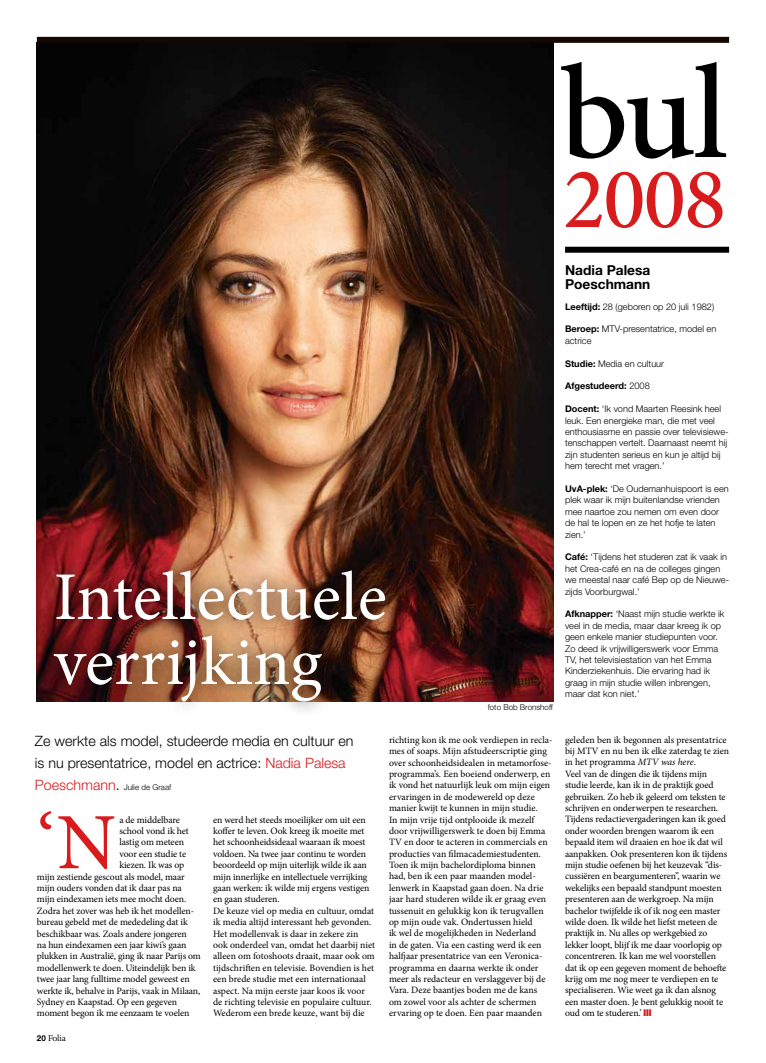
<style>
.page{position:relative;width:766px;height:1063px;background:#fff}
.page>*{position:absolute;margin:0;border:0;box-sizing:border-box;transform-origin:0 0}
.t1{font:500 134px "Minion Pro";color:#000}
.t2{font:500 87px "Minion Pro";color:#d81c1e}
.t3{font:79.9px "Minion Pro";color:#d81c1e}
.t4{font:68.3px/65px "Minion Pro";color:#fff}
.t5{font:300 14.3px/22px "Helvetica Neue LT Pro";color:#000}
.t6{font:700 13.7px/13.4px "Helvetica Neue LT Pro";color:#000}
.t7{font:9.8px "Dante";letter-spacing:-.02em;color:#000}
.t8{font:9.7px/11.4px "Minion Pro";letter-spacing:-.01em;color:#000}
.t9{font:300 9.2px/11.4px "Helvetica Neue LT Pro";color:#000}
.t10{font:700 9.2px "Helvetica Neue LT Pro";color:#000}
.t11{font:300 8px "Helvetica Neue LT Pro";color:#000}
.s1{font-weight:700}
.s2{font-weight:300}
.s3{color:#d81c1e}
.s4{font-size:14.3px;color:#d81c1e}
.s5{font-size:14.3px}
.s6{font-family:"Helvetica Neue LT Pro";font-weight:700;font-size:8.1px}
.s7{font-style:italic}
</style>
<div class="page">
<div style="left:37px;top:37px;width:692px;height:6px;background:#160700"></div>
<div style="left:565px;top:247px;width:164px;height:6px;background:#000"></div>
<img style="left:37px;top:43px;width:516px;height:658px">
<div style="left:37px;top:554px;width:360px;height:161px;background:#000;opacity:.75"></div>
<h3 class="t4" style="left:54px;top:565px;width:334px">Intellectuele verrijking</h3>
<h1 class="t1" style="left:560px;top:24px;width:169px">bul</h1>
<h2 class="t2" style="left:563px;top:140px;width:164px">2008</h2>
<h3 class="t6" style="left:565px;top:263px;width:87px">Nadia Palesa<br>Poeschmann</h3>
<p class="t9" style="left:565px;top:300px;width:151px"><span class="s1">Leeftijd:</span> 28 (geboren op 20 juli 1982)</p>
<p class="t9" style="left:565px;top:323px;width:153px"><span class="s1">Beroep:</span> MTV-presentatrice, model en actrice</p>
<p class="t9" style="left:565px;top:357px;width:101px"><span class="s1">Studie:</span> Media en cultuur</p>
<p class="t10" style="left:565px;top:380px;width:86px">Afgestudeerd: <span class="s2">2008</span></p>
<p class="t9" style="left:565px;top:403px;width:165px"><span class="s1">Docent:</span> ‘Ik vond Maarten Reesink heel leuk. Een energieke man, die met veel enthousiasme en passie over televisiewe&shy;tenschappen vertelt. Daarnaast neemt hij zijn studenten serieus en kun je altijd bij hem terecht met vragen.’</p>
<p class="t9" style="left:565px;top:483px;width:165px"><span class="s1">UvA-plek:</span> ‘De Oudemanhuispoort is een plek waar ik mijn buitenlandse vrienden mee naartoe zou nemen om even door de hal te lopen en ze het hofje te laten zien.’</p>
<p class="t9" style="left:565px;top:551px;width:165px"><span class="s1">Café:</span> ‘Tijdens het studeren zat ik vaak in het Crea-café en na de colleges gingen we meestal naar café Bep op de Nieuwe&shy;zijds Voorburgwal.’</p>
<p class="t9" style="left:565px;top:608px;width:161px"><span class="s1">Afknapper:</span> ‘Naast mijn studie werkte ik veel in de media, maar daar kreeg ik op geen enkele manier studiepunten voor.<br>Zo deed ik vrijwilligerswerk voor Emma TV, het televisiestation van het Emma Kinderziekenhuis. Die ervaring had ik graag in mijn studie willen inbrengen, maar dat kon niet.’</p>
<p class="t11" style="left:487px;top:702px;width:67px">foto Bob Bronshoff</p>
<h3 class="t5" style="left:35px;top:729px;width:320px">Ze werkte als model, studeerde media en cultuur en is nu presentatrice, model en actrice: <span class="s3">Nadia Palesa</span></h3>
<p class="t11" style="left:35px;top:782px;width:138px"><span class="s4">Poeschmann</span><span class="s5">.</span> Julie de Graaf</p>
<h3 class="t3" style="left:37px;top:789px;width:81px">‘N</h3>
<p class="t8" style="left:119px;top:814px;width:62px">a de middelbare</p>
<p class="t8" style="left:119px;top:825px;width:71px">school vond ik het</p>
<p class="t8" style="left:119px;top:837px;width:66px">lastig om meteen</p>
<p class="t8" style="left:119px;top:848px;width:68px">voor een studie te</p>
<p class="t8" style="left:119px;top:859px;width:66px">kiezen. Ik was op</p>
<p class="t8" style="left:37px;top:871px;width:149px">mijn zestiende gescout als model, maar</p>
<p class="t8" style="left:37px;top:882px;width:146px">mijn ouders vonden dat ik daar pas na</p>
<p class="t8" style="left:37px;top:894px;width:151px">mijn eindexamen iets mee mocht doen.</p>
<p class="t8" style="left:37px;top:905px;width:158px">Zodra het zover was heb ik het modellen-</p>
<p class="t8" style="left:37px;top:916px;width:152px">bureau gebeld met de mededeling dat ik</p>
<p class="t8" style="left:37px;top:928px;width:151px">beschikbaar was. Zoals andere jongeren</p>
<p class="t8" style="left:37px;top:939px;width:151px">na hun eindexamen een jaar kiwi’s gaan</p>
<p class="t8" style="left:37px;top:951px;width:165px">plukken in Australië, ging ik naar Parijs om</p>
<p class="t8" style="left:37px;top:962px;width:160px">modellenwerk te doen. Uiteindelijk ben ik</p>
<p class="t8" style="left:37px;top:973px;width:154px">twee jaar lang fulltime model geweest en</p>
<p class="t8" style="left:37px;top:985px;width:165px">werkte ik, behalve in Parijs, vaak in Milaan,</p>
<p class="t8" style="left:37px;top:996px;width:142px">Sydney en Kaapstad. Op een gegeven</p>
<p class="t8" style="left:37px;top:1008px;width:154px">moment begon ik me eenzaam te voelen</p>
<p class="t7" style="left:37px;top:1033px;width:31px"><span class="s6">20</span> Folia</p>
<p class="t8" style="left:213px;top:814px;width:163px">en werd het steeds moeilijker om uit een koffer te leven. Ook kreeg ik moeite met het schoonheidsideaal waaraan ik moest voldoen. Na twee jaar continu te worden beoordeeld op mijn uiterlijk wilde ik aan mijn innerlijke en intellectuele verrijking gaan werken: ik wilde mij ergens vestigen en gaan studeren.<br>De keuze viel op media en cultuur, omdat ik media altijd interessant heb gevonden.<br>Het modellenvak is daar in zekere zin ook onderdeel van, omdat het daarbij niet alleen om fotoshoots draait, maar ook om tijdschriften en televisie. Bovendien is het een brede studie met een internationaal aspect. Na mijn eerste jaar koos ik voor de richting televisie en populaire cultuur.<br>Wederom een brede keuze, want bij die</p>
<p class="t8" style="left:389px;top:734px;width:165px">richting kon ik me ook verdiepen in recla&shy;mes of soaps. Mijn afstudeerscriptie ging over schoonheidsidealen in metamorfose&shy;programma’s. Een boeiend onderwerp, en ik vond het natuurlijk leuk om mijn eigen ervaringen in de modewereld op deze manier kwijt te kunnen in mijn studie.<br>In mijn vrije tijd ontplooide ik mezelf door vrijwilligerswerk te doen bij Emma TV en door te acteren in commercials en producties van filmacademiestudenten.<br>Toen ik mijn bachelordiploma binnen had, ben ik een paar maanden model&shy;lenwerk in Kaapstad gaan doen. Na drie jaar hard studeren wilde ik er graag even tussenuit en gelukkig kon ik terugvallen op mijn oude vak. Ondertussen hield<br>ik wel de mogelijkheden in Nederland<br>in de gaten. Via een casting werd ik een halfjaar presentatrice van een Veronica&shy;programma en daarna werkte ik onder meer als redacteur en verslaggever bij de Vara. Deze baantjes boden me de kans<br>om zowel voor als achter de schermen ervaring op te doen. Een paar maanden</p>
<p class="t8" style="left:565px;top:734px;width:165px">geleden ben ik begonnen als presentatrice bij MTV en nu ben ik elke zaterdag te zien in het programma <span class="s7">MTV was here</span>.<br>Veel van de dingen die ik tijdens mijn studie leerde, kan ik in de praktijk goed gebruiken. Zo heb ik geleerd om teksten te schrijven en onderwerpen te researchen.<br>Tijdens redactievergaderingen kan ik goed onder woorden brengen waarom ik een bepaald item wil draaien en hoe ik dat wil aanpakken. Ook presenteren kon ik tijdens mijn studie oefenen bij het keuzevak “dis&shy;cussiëren en beargumenteren”, waarin we wekelijks een bepaald standpunt moesten presenteren aan de werkgroep. Na mijn bachelor twijfelde ik of ik nog een master wilde doen. Ik wilde het liefst meteen de praktijk in. Nu alles op werkgebied zo lekker loopt, blijf ik me daar voorlopig op concentreren. Ik kan me wel voorstellen dat ik op een gegeven moment de behoefte krijg om me nog meer te verdiepen en te specialiseren. Wie weet ga ik dan alsnog een master doen. Je bent gelukkig nooit te oud om te studeren.’</p>
</div>
